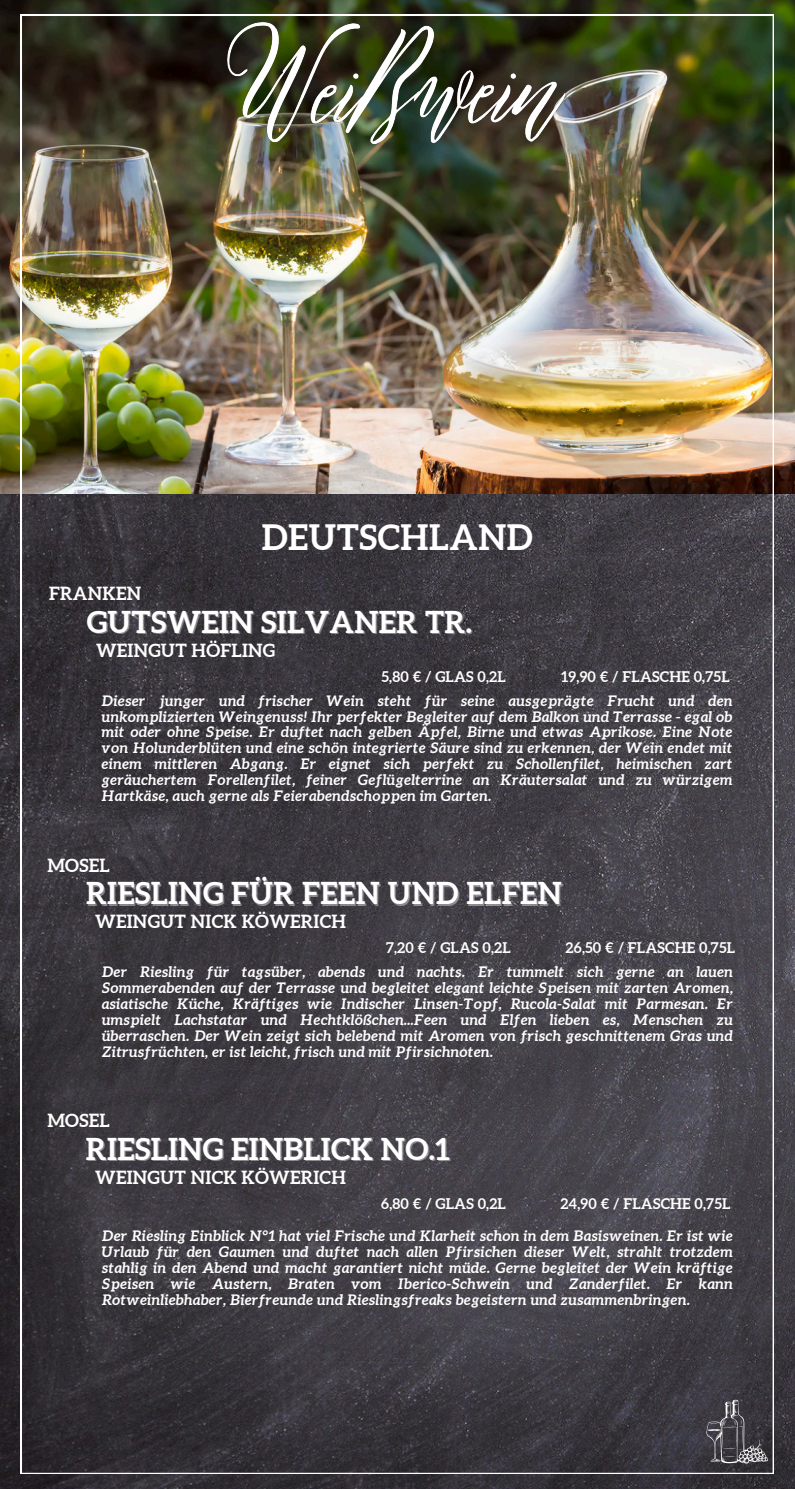
<style>
.page{position:relative;width:795px;height:1489px;background:#fff}
.page>*{position:absolute;margin:0;border:0;box-sizing:border-box;transform-origin:0 0}
.t1{font:700 35px "Aleo";letter-spacing:.015em;color:#fff}
.t2{font:700 30.1px "Aleo";letter-spacing:.015em;color:#fff}
.t3{font:700 18.2px "Aleo";letter-spacing:.015em;color:#fff}
.t4{font:italic 700 14.7px/15.9px "Aleo";letter-spacing:.015em;color:#fff;text-align:justify}
.t5{font:700 14.7px "Aleo";letter-spacing:.015em;color:#fff}
</style>
<div class="page">
<img style="left:0;top:493px;width:794px;height:995px">
<img style="left:0;top:0;width:794px;height:493px">
<img style="left:21px;top:15px;width:752px;height:1458px">
<img style="left:215px;top:16px;width:363px;height:144px">
<svg style="left:705px;top:1399px;width:63px;height:65px;background:#514e54"></svg>
<h2 class="t1" style="left:262px;top:517px;width:272px">DEUTSCHLAND</h2>
<h3 class="t3" style="left:49px;top:583px;width:94px">FRANKEN</h3>
<h4 class="t3" style="left:96px;top:639px;width:180px">WEINGUT HÖFLING</h4>
<h5 class="t4" style="left:101px;top:692px;width:632px">Dieser junger und frischer Wein steht für seine ausgeprägte Frucht und den unkomplizierten Weingenuss! Ihr perfekter Begleiter auf dem Balkon und Terrasse - egal ob mit oder ohne Speise. Er duftet nach gelben Äpfel, Birne und etwas Aprikose. Eine Note von Holunderblüten und eine schön integrierte Säure sind zu erkennen, der Wein endet mit einem mittleren Abgang. Er eignet sich perfekt zu Schollenfilet, heimischen zart geräuchertem Forellenfilet, feiner Geflügelterrine an Kräutersalat und zu würzigem Hartkäse, auch gerne als Feierabendschoppen im Garten.</h5>
<h4 class="t2" style="left:87px;top:604px;width:386px">GUTSWEIN SILVANER TR.</h4>
<p class="t5" style="left:381px;top:667px;width:126px">5,80 € / GLAS 0,2L</p>
<h5 class="t5" style="left:561px;top:667px;width:170px">19,90 € / FLASCHE 0,75L</h5>
<h3 class="t3" style="left:47px;top:854px;width:64px">MOSEL</h3>
<h4 class="t3" style="left:95px;top:911px;width:252px">WEINGUT NICK KÖWERICH</h4>
<h5 class="t4" style="left:102px;top:963px;width:632px">Der Riesling für tagsüber, abends und nachts. Er tummelt sich gerne an lauen Sommerabenden auf der Terrasse und begleitet elegant leichte Speisen mit zarten Aromen, asiatische Küche, Kräftiges wie Indischer Linsen-Topf, Rucola-Salat mit Parmesan. Er umspielt Lachstatar und Hechtklößchen...Feen und Elfen lieben es, Menschen zu überraschen. Der Wein zeigt sich belebend mit Aromen von frisch geschnittenem Gras und Zitrusfrüchten, er ist leicht, frisch und mit Pfirsichnoten.</h5>
<h4 class="t2" style="left:86px;top:876px;width:477px">RIESLING FÜR FEEN UND ELFEN</h4>
<p class="t5" style="left:386px;top:939px;width:126px">7,20 € / GLAS 0,2L</p>
<h5 class="t5" style="left:565px;top:939px;width:171px">26,50 € / FLASCHE 0,75L</h5>
<h3 class="t3" style="left:47px;top:1110px;width:64px">MOSEL</h3>
<h4 class="t3" style="left:95px;top:1166px;width:252px">WEINGUT NICK KÖWERICH</h4>
<h4 class="t2" style="left:86px;top:1131px;width:365px">RIESLING EINBLICK NO.1</h4>
<p class="t5" style="left:381px;top:1195px;width:126px">6,80 € / GLAS 0,2L</p>
<h5 class="t5" style="left:560px;top:1195px;width:171px">24,90 € / FLASCHE 0,75L</h5>
<h5 class="t4" style="left:102px;top:1227px;width:632px">Der Riesling Einblick N°1 hat viel Frische und Klarheit schon in dem Basisweinen. Er ist wie Urlaub für den Gaumen und duftet nach allen Pfirsichen dieser Welt, strahlt trotzdem stahlig in den Abend und macht garantiert nicht müde. Gerne begleitet der Wein kräftige Speisen wie Austern, Braten vom Iberico-Schwein und Zanderfilet. Er kann Rotweinliebhaber, Bierfreunde und Rieslingsfreaks begeistern und zusammenbringen.</h5>
</div>
